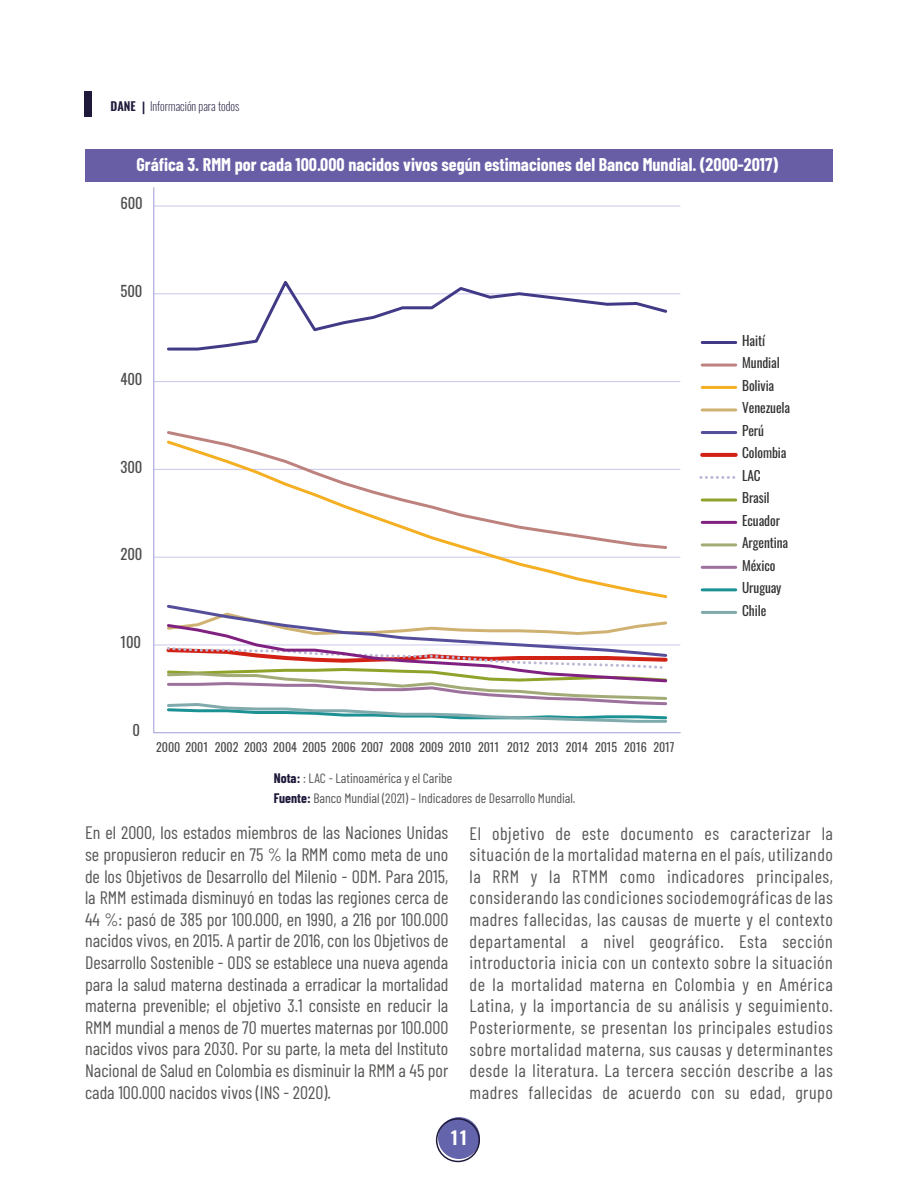
<style>
.page{position:relative;width:918px;height:1188px;background:#fff}
.page>*{position:absolute;margin:0;border:0;box-sizing:border-box;transform-origin:0 0}
.t1{font:18px/21.6px "Barlow Condensed";letter-spacing:.015em;color:#575756;text-align:justify}
.t2{font:700 18px "Barlow Condensed";color:#fff}
.t3{font:600 18px "Oswald";color:#fff}
.t4{font:14.7px "Oswald";letter-spacing:-.005em;color:#4d4d4d}
.t5{font:13.5px "Barlow Condensed";color:#575756}
.t6{font:13.35px/22.5px "Oswald";letter-spacing:-.005em;color:#333}
.t7{font:12px "Oswald";letter-spacing:-.005em;color:#4d4d4d}
.t8{font:200 12px "Oswald";color:#1f193b}
.s1{font-weight:600}
.s2{font-family:"Acumin Variable Concept";font-weight:400}
.s3{font-weight:700;color:#1f193b}
</style>
<div class="page">
<div style="left:85px;top:91px;width:7px;height:26px;background:#1f193b"></div>
<div style="left:438px;top:1117px;width:42px;height:42px;background:#6364ab;border-radius:50%"></div>
<div style="left:436px;top:1118px;width:44px;height:44px;border:2px solid #1f193b;border-radius:50%"></div>
<div style="left:85px;top:149px;width:748px;height:32px;background:#685ea6"></div>
<svg style="left:153px;top:187px;width:528px;height:547px"></svg>
<svg style="left:165px;top:276px;width:504px;height:76px"></svg>
<svg style="left:165px;top:429px;width:504px;height:9px"></svg>
<svg style="left:165px;top:438px;width:504px;height:162px"></svg>
<svg style="left:164px;top:603px;width:506px;height:121px"></svg>
<hr style="left:702px;top:341px;width:34px;height:3px;background:#413a87">
<svg style="left:702px;top:364px;width:34px;height:3px"></svg>
<hr style="left:702px;top:386px;width:34px;height:3px;background:#f4af23">
<hr style="left:702px;top:408px;width:34px;height:3px;background:#cfb172">
<hr style="left:702px;top:431px;width:34px;height:3px;background:#544e9b">
<svg style="left:702px;top:453px;width:34px;height:4px"></svg>
<svg style="left:701px;top:476px;width:33px;height:3px"></svg>
<hr style="left:702px;top:499px;width:34px;height:3px;background:#8fa229">
<hr style="left:702px;top:521px;width:34px;height:3px;background:#802081">
<hr style="left:702px;top:543px;width:34px;height:3px;background:#a2ab75">
<hr style="left:702px;top:566px;width:34px;height:3px;background:#9c719c">
<hr style="left:702px;top:588px;width:34px;height:3px;background:#1b9194">
<hr style="left:702px;top:611px;width:34px;height:3px;background:#80aaac">
<p class="t8" style="left:111px;top:95px;width:130px"><span class="s1">DANE</span> <span class="s2">|</span> Información para todos</p>
<p class="t2" style="left:137px;top:152px;width:643px">Gráfica 3. RMM por cada 100.000 nacidos vivos según estimaciones del Banco Mundial. (2000-2017)</p>
<p class="t4" style="left:120px;top:190px;width:24px">600</p>
<p class="t4" style="left:120px;top:278px;width:23px">500</p>
<p class="t4" style="left:120px;top:366px;width:24px">400</p>
<p class="t4" style="left:120px;top:454px;width:23px">300</p>
<p class="t4" style="left:120px;top:541px;width:23px">200</p>
<p class="t4" style="left:120px;top:629px;width:22px">100</p>
<p class="t4" style="left:133px;top:717px;width:9px">0</p>
<p class="t7" style="left:156px;top:736px;width:520px">2000 2001 2002 2003 2004 2005 2006 2007 2008 2009 2010 2011 2012 2013 2014 2015 2016 2017</p>
<p class="t5" style="left:274px;top:769px;width:180px"><span class="s3">Nota:</span> : LAC - Latinoamérica y el Caribe</p>
<p class="t5" style="left:274px;top:789px;width:303px"><span class="s3">Fuente:</span> Banco Mundial (2021) – Indicadores de Desarrollo Mundial.</p>
<p class="t6" style="left:742px;top:328px;width:49px">Haití<br>Mundial<br>Bolivia<br>Venezuela<br>Perú<br>Colombia<br>LAC<br>Brasil<br>Ecuador<br>Argentina<br>México<br>Uruguay<br>Chile</p>
<p class="t1" style="left:85px;top:821px;width:365px">En el 2000, los estados miembros de las Naciones Unidas se propusieron reducir en 75 % la RMM como meta de uno de los Objetivos de Desarrollo del Milenio - ODM. Para 2015, la RMM estimada disminuyó en todas las regiones cerca de 44 %: pasó de 385 por 100.000, en 1990, a 216 por 100.000 nacidos vivos, en 2015. A partir de 2016, con los Objetivos de Desarrollo Sostenible - ODS se establece una nueva agenda para la salud materna destinada a erradicar la mortalidad materna prevenible; el objetivo 3.1 consiste en reducir la RMM mundial a menos de 70 muertes maternas por 100.000 nacidos vivos para 2030. Por su parte, la meta del Instituto Nacional de Salud en Colombia es disminuir la RMM a 45 por cada 100.000 nacidos vivos (INS - 2020).</p>
<p class="t1" style="left:470px;top:821px;width:365px">El objetivo de este documento es caracterizar la situación de la mortalidad materna en el país, utilizando la RRM y la RTMM como indicadores principales, considerando las condiciones sociodemográficas de las madres fallecidas, las causas de muerte y el contexto departamental a nivel geográfico. Esta sección introductoria inicia con un contexto sobre la situación de la mortalidad materna en Colombia y en América Latina, y la importancia de su análisis y seguimiento.<br>Posteriormente, se presentan los principales estudios sobre mortalidad materna, sus causas y determinantes desde la literatura. La tercera sección describe a las madres fallecidas de acuerdo con su edad, grupo</p>
<p class="t3" style="left:450px;top:1125px;width:20px">11</p>
</div>
